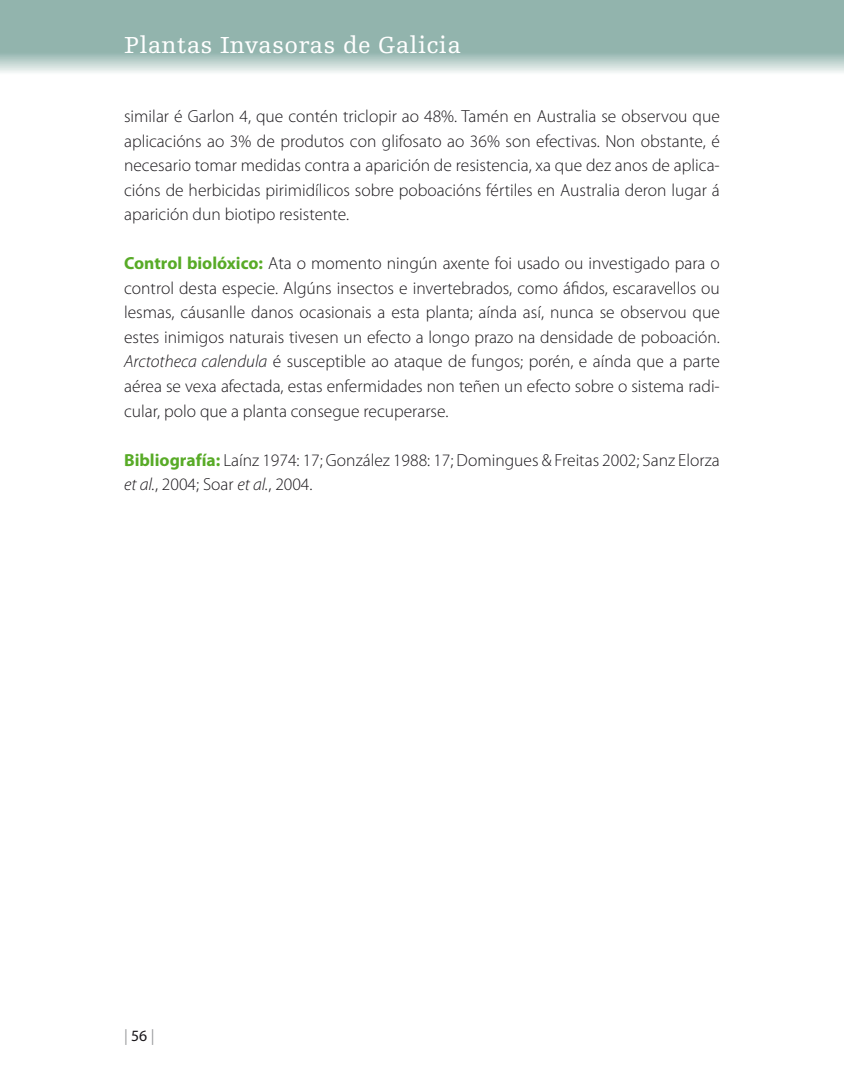
<style>
.page{position:relative;width:844px;height:1092px;background:#fff}
.page>*{position:absolute;margin:0;border:0;box-sizing:border-box;transform-origin:0 0}
.t1{font:24.5px "Egyptienne FLT";letter-spacing:.01em;color:#fff}
.t2{font:300 17.5px/24.5px "Myriad Pro";color:#1a171b;text-align:justify}
.t3{font:15.75px "Myriad Pro";color:#9c9d9f}
.s1{font-weight:700;color:#58ab27}
.s2{font-style:italic}
.s3{color:#1a171b}
</style>
<div class="page">
<svg style="left:0;top:0;width:843px;height:73px;background:#9fbdb7"></svg>
<svg style="left:843px;top:0;width:1px;height:73px"></svg>
<p class="t1" style="left:124px;top:32px;width:338px">Plantas Invasoras de Galicia</p>
<p class="t2" style="left:124px;top:104px;width:597px">similar é Garlon 4, que contén triclopir ao 48%. Tamén en Australia se observou que aplicacións ao 3% de produtos con glifosato ao 36% son efectivas. Non obstante, é necesario tomar medidas contra a aparición de resistencia, xa que dez anos de aplica&shy;cións de herbicidas pirimidílicos sobre poboacións fértiles en Australia deron lugar á aparición dun biotipo resistente.</p>
<p class="t2" style="left:124px;top:251px;width:597px"><span class="s1">Control biolóxico:</span> Ata o momento ningún axente foi usado ou investigado para o control desta especie. Algúns insectos e invertebrados, como áfidos, escaravellos ou lesmas, cáusanlle danos ocasionais a esta planta; aínda así, nunca se observou que estes inimigos naturais tivesen un efecto a longo prazo na densidade de poboación.<br><span class="s2">Arctotheca calendula</span> é susceptible ao ataque de fungos; porén, e aínda que a parte aérea se vexa afectada, estas enfermidades non teñen un efecto sobre o sistema radi&shy;cular, polo que a planta consegue recuperarse.</p>
<p class="t2" style="left:124px;top:447px;width:597px"><span class="s1">Bibliografía:</span> Laínz 1974: 17; González 1988: 17; Domingues &amp; Freitas 2002; Sanz Elorza <span class="s2">et al.</span>, 2004; Soar <span class="s2">et al.</span>, 2004.</p>
<p class="t3" style="left:124px;top:1025px;width:32px">| <span class="s3">56</span> |</p>
</div>
